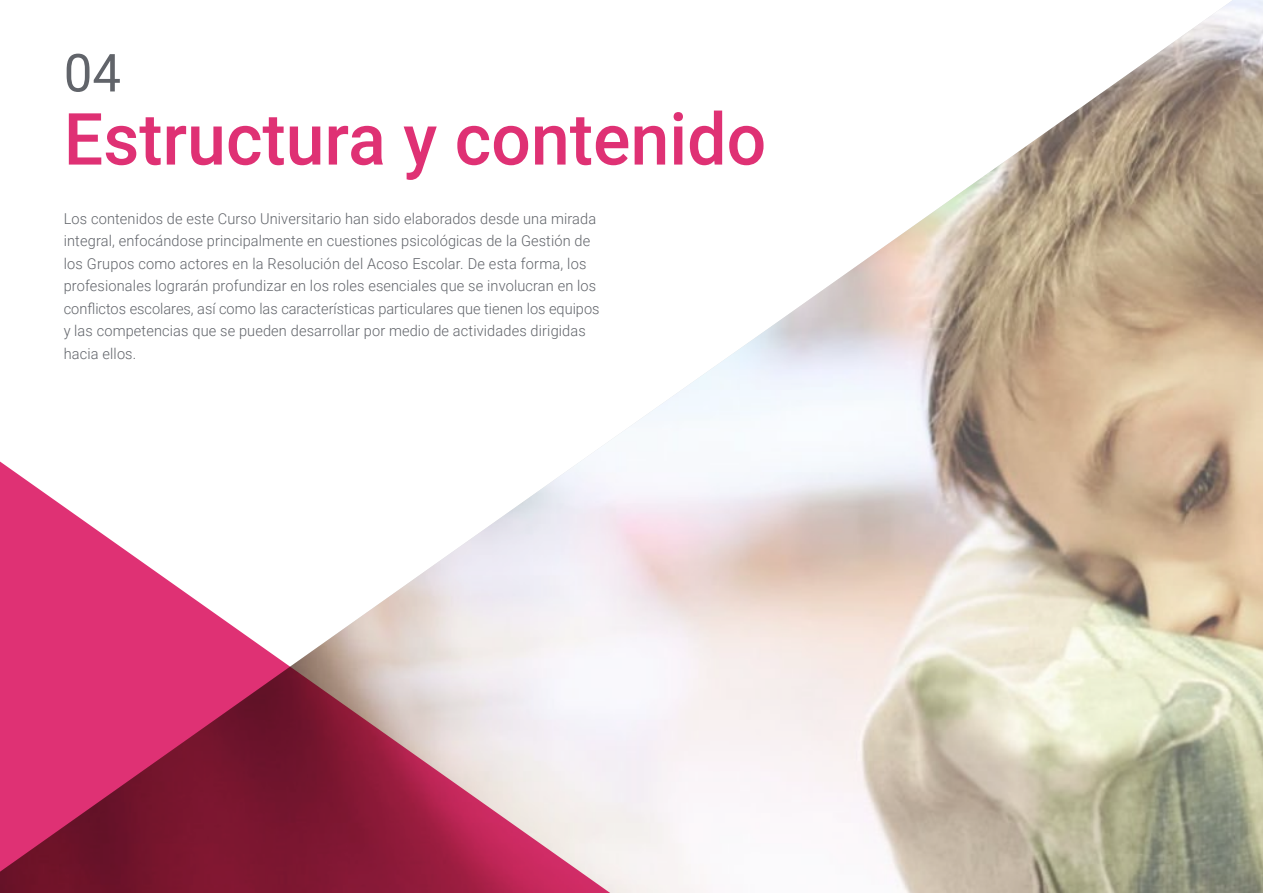
<style>
.page{position:relative;width:1263px;height:893px;background:#fff}
.page>*{position:absolute;margin:0;border:0;box-sizing:border-box;transform-origin:0 0}
.t1{font:500 72px "Roboto";color:#df3174}
.t2{font:52.5px "Roboto";color:#61646a}
.t3{font:300 15px/22.5px "Roboto";letter-spacing:.01em;color:#61646a}
</style>
<div class="page">
<img style="left:603px;top:0;width:660px;height:893px">
<svg style="left:0;top:446px;width:640px;height:447px"></svg>
<h2 class="t2" style="left:64px;top:36px;width:59px">04</h2>
<h1 class="t1" style="left:64px;top:89px;width:704px">Estructura y contenido</h1>
<p class="t3" style="left:64px;top:207px;width:537px">Los contenidos de este Curso Universitario han sido elaborados desde una mirada integral, enfocándose principalmente en cuestiones psicológicas de la Gestión de los Grupos como actores en la Resolución del Acoso Escolar. De esta forma, los profesionales lograrán profundizar en los roles esenciales que se involucran en los conflictos escolares, así como las características particulares que tienen los equipos y las competencias que se pueden desarrollar por medio de actividades dirigidas hacia ellos.</p>
</div>
